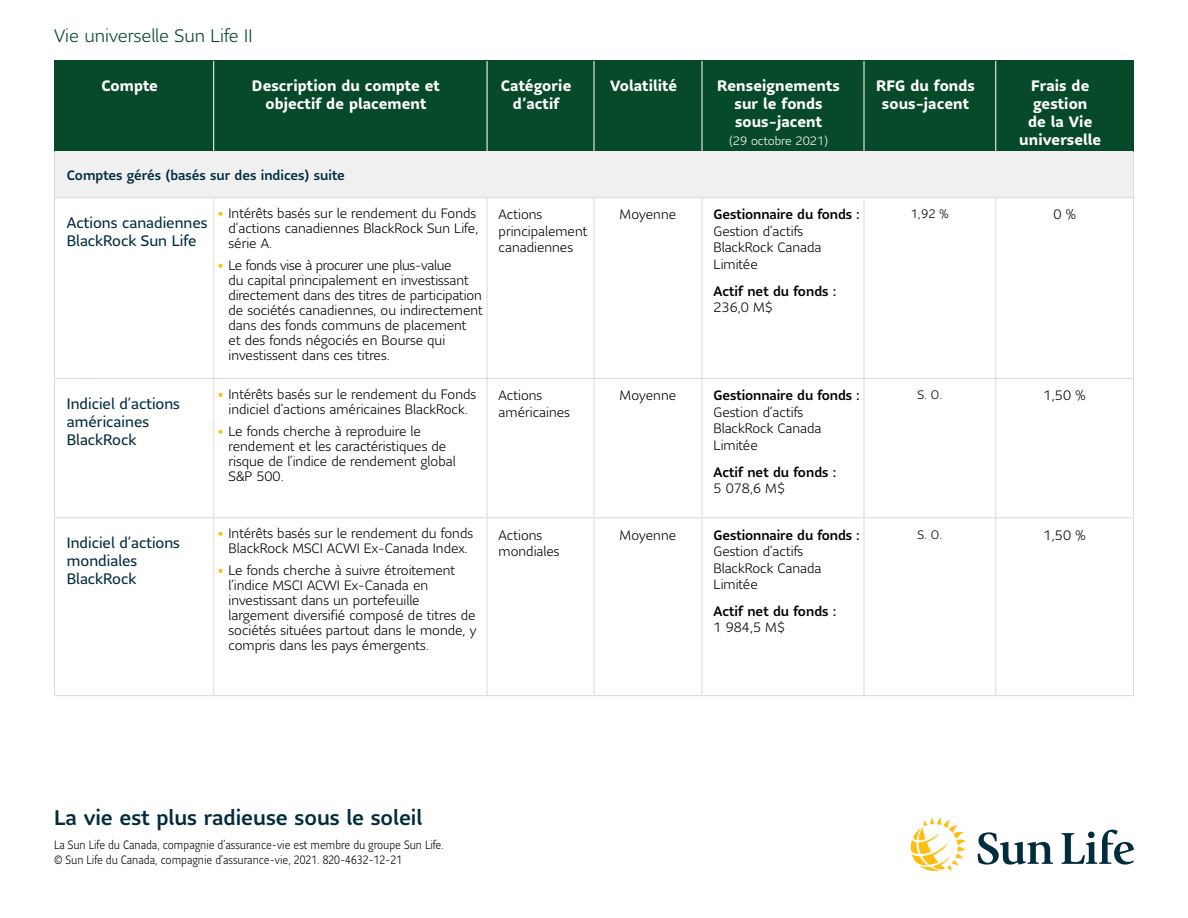
<style>
.page{position:relative;width:1188px;height:918px;background:#fff}
.page>*{position:absolute;margin:0;border:0;box-sizing:border-box;transform-origin:0 0}
.t1{font:500 21px "Sun Life Sans";color:#002d3d}
.t2{font:300 18px "Sun Life Sans";color:#074a29}
.t3{font:700 15px/18px "Sun Life Sans";letter-spacing:.005em;color:#fff;text-align:center}
.t4{font:15px/18px "Sun Life Sans";color:#002d3d}
.t5{font:300 13.5px/15px "Sun Life Sans";color:#000}
.t6{font:500 13.5px "Sun Life Sans";letter-spacing:-.005em;color:#000}
.t7{font:500 13.5px "Sun Life Sans";color:#002d3d}
.t8{font:300 12.15px "Sun Life Sans";color:#000}
.t9{font:300 12px/15px "Sun Life Sans Condensed";color:#000}
.t10{font:300 12px "Sun Life Sans";letter-spacing:.005em;color:#fff}
.s1{font-family:"Agenda";font-size:15px;color:#febe10}
</style>
<div class="page">
<div style="left:55px;top:61px;width:1078px;height:91px;background:#074a29"></div>
<div style="left:55px;top:152px;width:1078px;height:46px;background:#f0f0f0"></div>
<hr style="left:54px;top:152px;width:1px;height:45px;background:#dbdad9">
<hr style="left:1133px;top:152px;width:1px;height:45px;background:#dbdad9">
<hr style="left:54px;top:197px;width:160px;height:1px;background:#dbdad9">
<hr style="left:54px;top:198px;width:1px;height:180px;background:#dbdad9">
<hr style="left:214px;top:197px;width:273px;height:1px;background:#dbdad9">
<hr style="left:213px;top:198px;width:1px;height:180px;background:#dbdad9">
<hr style="left:487px;top:197px;width:107px;height:1px;background:#dbdad9">
<hr style="left:487px;top:198px;width:1px;height:180px;background:#dbdad9">
<hr style="left:594px;top:197px;width:108px;height:1px;background:#dbdad9">
<hr style="left:593px;top:198px;width:2px;height:180px;background:#dbdad9">
<hr style="left:702px;top:197px;width:162px;height:1px;background:#dbdad9">
<hr style="left:701px;top:198px;width:2px;height:180px;background:#dbdad9">
<hr style="left:864px;top:197px;width:132px;height:1px;background:#dbdad9">
<hr style="left:863px;top:198px;width:2px;height:180px;background:#dbdad9">
<hr style="left:996px;top:197px;width:138px;height:1px;background:#dbdad9">
<hr style="left:995px;top:198px;width:1px;height:180px;background:#dbdad9">
<hr style="left:1133px;top:198px;width:1px;height:180px;background:#dbdad9">
<hr style="left:54px;top:378px;width:160px;height:1px;background:#dbdad9">
<hr style="left:54px;top:379px;width:1px;height:138px;background:#dbdad9">
<hr style="left:214px;top:378px;width:273px;height:1px;background:#dbdad9">
<hr style="left:213px;top:379px;width:1px;height:138px;background:#dbdad9">
<hr style="left:487px;top:378px;width:107px;height:1px;background:#dbdad9">
<hr style="left:487px;top:379px;width:1px;height:138px;background:#dbdad9">
<hr style="left:594px;top:378px;width:108px;height:1px;background:#dbdad9">
<hr style="left:593px;top:379px;width:2px;height:138px;background:#dbdad9">
<hr style="left:702px;top:378px;width:162px;height:1px;background:#dbdad9">
<hr style="left:701px;top:379px;width:2px;height:138px;background:#dbdad9">
<hr style="left:864px;top:378px;width:132px;height:1px;background:#dbdad9">
<hr style="left:863px;top:379px;width:2px;height:138px;background:#dbdad9">
<hr style="left:996px;top:378px;width:138px;height:1px;background:#dbdad9">
<hr style="left:995px;top:379px;width:1px;height:138px;background:#dbdad9">
<hr style="left:1133px;top:379px;width:1px;height:138px;background:#dbdad9">
<hr style="left:54px;top:517px;width:160px;height:1px;background:#dbdad9">
<hr style="left:54px;top:518px;width:1px;height:177px;background:#dbdad9">
<hr style="left:214px;top:517px;width:273px;height:1px;background:#dbdad9">
<hr style="left:213px;top:518px;width:1px;height:177px;background:#dbdad9">
<hr style="left:487px;top:517px;width:107px;height:1px;background:#dbdad9">
<hr style="left:487px;top:518px;width:1px;height:177px;background:#dbdad9">
<hr style="left:594px;top:517px;width:108px;height:1px;background:#dbdad9">
<hr style="left:593px;top:518px;width:2px;height:177px;background:#dbdad9">
<hr style="left:702px;top:517px;width:162px;height:1px;background:#dbdad9">
<hr style="left:701px;top:518px;width:2px;height:177px;background:#dbdad9">
<hr style="left:864px;top:517px;width:132px;height:1px;background:#dbdad9">
<hr style="left:863px;top:518px;width:2px;height:177px;background:#dbdad9">
<hr style="left:996px;top:517px;width:138px;height:1px;background:#dbdad9">
<hr style="left:995px;top:518px;width:1px;height:177px;background:#dbdad9">
<hr style="left:1133px;top:518px;width:1px;height:177px;background:#dbdad9">
<hr style="left:54px;top:695px;width:160px;height:1px;background:#dbdad9">
<hr style="left:214px;top:695px;width:273px;height:1px;background:#dbdad9">
<hr style="left:487px;top:695px;width:107px;height:1px;background:#dbdad9">
<hr style="left:594px;top:695px;width:108px;height:1px;background:#dbdad9">
<hr style="left:702px;top:695px;width:162px;height:1px;background:#dbdad9">
<hr style="left:864px;top:695px;width:132px;height:1px;background:#dbdad9">
<hr style="left:996px;top:695px;width:138px;height:1px;background:#dbdad9">
<hr style="left:213px;top:61px;width:1px;height:91px;background:#fff">
<hr style="left:487px;top:61px;width:1px;height:91px;background:#fff">
<hr style="left:593px;top:61px;width:2px;height:91px;background:#fff">
<hr style="left:701px;top:61px;width:2px;height:91px;background:#fff">
<hr style="left:863px;top:61px;width:2px;height:91px;background:#fff">
<hr style="left:995px;top:61px;width:1px;height:91px;background:#fff">
<hr style="left:54px;top:60px;width:160px;height:1px;background:#074a29">
<hr style="left:54px;top:61px;width:1px;height:91px;background:#074a29">
<hr style="left:214px;top:60px;width:273px;height:1px;background:#074a29">
<hr style="left:487px;top:60px;width:107px;height:1px;background:#074a29">
<hr style="left:594px;top:60px;width:108px;height:1px;background:#074a29">
<hr style="left:702px;top:60px;width:162px;height:1px;background:#074a29">
<hr style="left:864px;top:60px;width:132px;height:1px;background:#074a29">
<hr style="left:996px;top:60px;width:138px;height:1px;background:#074a29">
<hr style="left:1133px;top:61px;width:1px;height:91px;background:#074a29">
<svg style="left:978px;top:832px;width:75px;height:33px"></svg>
<svg style="left:1062px;top:830px;width:72px;height:35px"></svg>
<svg style="left:911px;top:818px;width:55px;height:53px"></svg>
<h2 class="t2" style="left:54px;top:24px;width:200px">Vie universelle Sun Life II</h2>
<p class="t3" style="left:101px;top:76px;width:58px">Compte</p>
<p class="t3" style="left:252px;top:76px;width:190px">Description du compte et objectif de placement</p>
<p class="t3" style="left:501px;top:76px;width:72px">Catégorie d’actif</p>
<p class="t3" style="left:610px;top:76px;width:68px">Volatilité</p>
<p class="t3" style="left:717px;top:76px;width:124px">Renseignements sur le fonds sous-jacent</p>
<p class="t10" style="left:729px;top:132px;width:101px">(29 octobre 2021)</p>
<p class="t7" style="left:67px;top:166px;width:279px">Comptes gérés (basés sur des indices) suite</p>
<p class="t4" style="left:67px;top:213px;width:142px">Actions canadiennes<br>BlackRock Sun Life</p>
<p class="t5" style="left:229px;top:205px;width:251px;text-indent:-11px"><span class="s1">•</span> Intérêts basés sur le rendement du Fonds d’actions canadiennes BlackRock Sun Life, série A.</p>
<p class="t5" style="left:229px;top:257px;width:256px;text-indent:-11px"><span class="s1">•</span> Le fonds vise à procurer une plus-value<br>du capital principalement en investissant directement dans des titres de participation de sociétés canadiennes, ou indirectement dans des fonds communs de placement<br>et des fonds négociés en Bourse qui investissent dans ces titres.</p>
<p class="t4" style="left:67px;top:394px;width:115px">Indiciel d’actions américaines<br>BlackRock</p>
<p class="t5" style="left:218px;top:386px;width:260px;text-align:center"><span class="s1">•</span> Intérêts basés sur le rendement du Fonds indiciel d’actions américaines BlackRock.</p>
<p class="t5" style="left:229px;top:423px;width:229px;text-indent:-11px"><span class="s1">•</span> Le fonds cherche à reproduire le rendement et les caractéristiques de risque de l’indice de rendement global<br>S&amp;P 500.</p>
<p class="t4" style="left:67px;top:533px;width:115px">Indiciel d’actions mondiales<br>BlackRock</p>
<p class="t5" style="left:218px;top:526px;width:257px;text-align:center"><span class="s1">•</span> Intérêts basés sur le rendement du fonds<br>BlackRock MSCI ACWI Ex-Canada Index.</p>
<p class="t5" style="left:229px;top:562px;width:249px;text-indent:-11px"><span class="s1">•</span> Le fonds cherche à suivre étroitement l’indice MSCI ACWI Ex-Canada en investissant dans un portefeuille largement diversifié composé de titres de sociétés situées partout dans le monde, y compris dans les pays émergents.</p>
<p class="t5" style="left:499px;top:206px;width:90px;line-height:16.5px">Actions principalement canadiennes</p>
<p class="t5" style="left:620px;top:207px;width:58px">Moyenne</p>
<p class="t6" style="left:714px;top:206px;width:148px">Gestionnaire du fonds :</p>
<p class="t5" style="left:714px;top:223px;width:109px;line-height:16.5px">Gestion d’actifs<br>BlackRock Canada<br>Limitée</p>
<p class="t6" style="left:714px;top:282px;width:124px">Actif net du fonds :</p>
<p class="t5" style="left:714px;top:300px;width:61px">236,0 M$</p>
<p class="t5" style="left:499px;top:387px;width:73px;line-height:16.5px">Actions américaines</p>
<p class="t5" style="left:620px;top:388px;width:58px">Moyenne</p>
<p class="t6" style="left:714px;top:386px;width:148px">Gestionnaire du fonds :</p>
<p class="t5" style="left:714px;top:403px;width:109px;line-height:16.5px">Gestion d’actifs<br>BlackRock Canada<br>Limitée</p>
<p class="t6" style="left:714px;top:463px;width:124px">Actif net du fonds :</p>
<p class="t5" style="left:714px;top:480px;width:73px">5 078,6 M$</p>
<p class="t5" style="left:499px;top:526px;width:62px;line-height:16.5px">Actions mondiales</p>
<p class="t5" style="left:620px;top:527px;width:58px">Moyenne</p>
<p class="t6" style="left:714px;top:526px;width:148px">Gestionnaire du fonds :</p>
<p class="t5" style="left:714px;top:543px;width:109px;line-height:16.5px">Gestion d’actifs<br>BlackRock Canada<br>Limitée</p>
<p class="t6" style="left:714px;top:602px;width:124px">Actif net du fonds :</p>
<p class="t5" style="left:714px;top:620px;width:73px">1 984,5 M$</p>
<p class="t3" style="left:876px;top:76px;width:100px">RFG du fonds sous-jacent</p>
<p class="t3" style="left:1019px;top:76px;width:83px">Frais de gestion<br>de la Vie universelle</p>
<p class="t8" style="left:911px;top:206px;width:39px">1,92 %</p>
<p class="t5" style="left:1053px;top:207px;width:24px">0 %</p>
<p class="t8" style="left:918px;top:387px;width:24px">S. O.</p>
<p class="t5" style="left:1044px;top:388px;width:43px">1,50 %</p>
<p class="t8" style="left:918px;top:526px;width:24px">S. O.</p>
<p class="t5" style="left:1044px;top:527px;width:43px">1,50 %</p>
<h1 class="t1" style="left:54px;top:803px;width:370px">La vie est plus radieuse sous le soleil</h1>
<p class="t9" style="left:54px;top:837px;width:392px">La Sun Life du Canada, compagnie d’assurance-vie est membre du groupe Sun Life. © Sun Life du Canada, compagnie d’assurance-vie, 2021. 820-4632-12-21</p>
</div>
